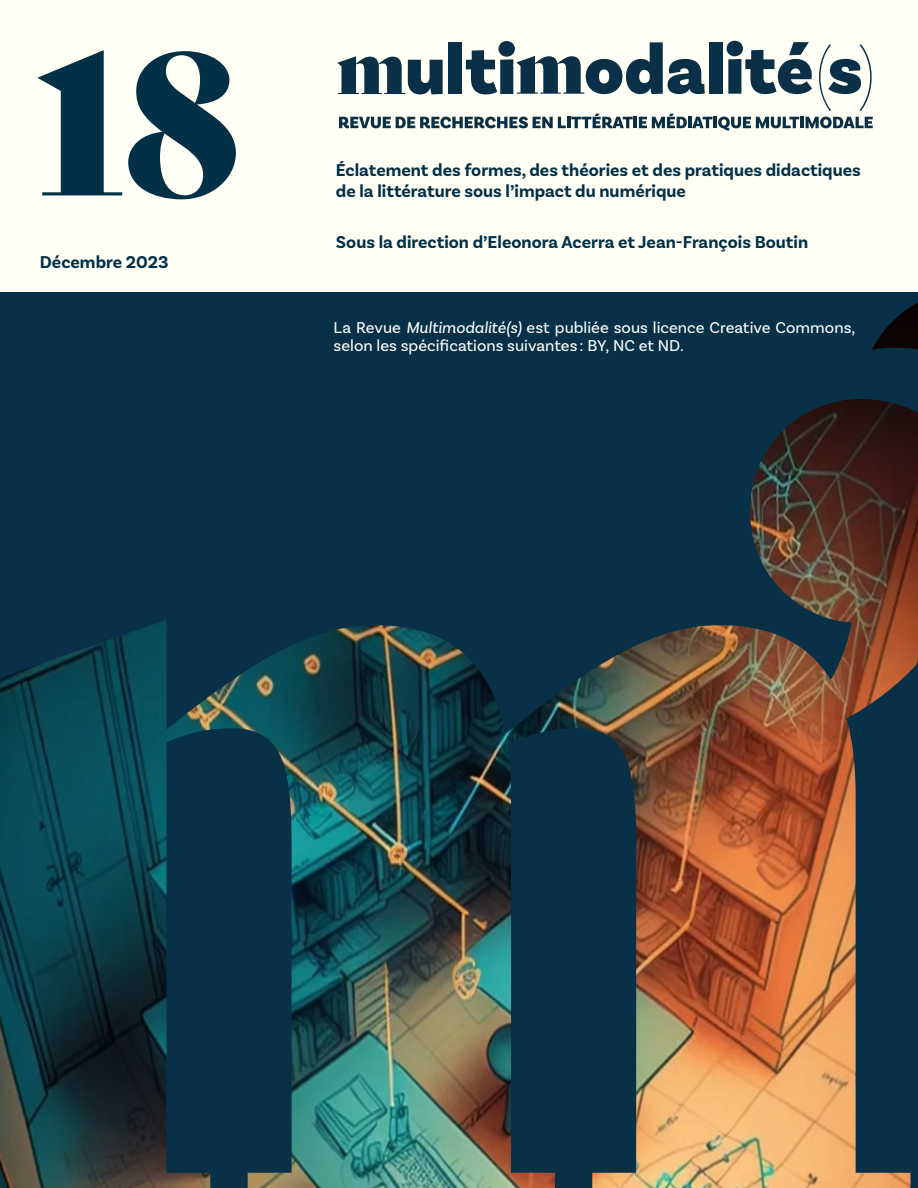
<style>
.page{position:relative;width:918px;height:1188px;background:#fff}
.page>*{position:absolute;margin:0;border:0;box-sizing:border-box;transform-origin:0 0}
.t1{font:195px "Bely Display";color:#023047}
.t2{font:700 18px/21.6px "Basic Sans";color:#023047}
.t3{font:16.5px/18px "Basic Sans";color:#fff}
.s1{font-style:italic}
</style>
<div class="page">
<img style="left:0;top:302px;width:918px;height:886px">
<div style="left:0;top:0;width:918px;height:292px;background:#fffff6"></div>
<svg style="left:339px;top:114px;width:460px;height:17px"></svg>
<hr style="left:800px;top:117px;width:4px;height:11px;background:#093046">
<svg style="left:806px;top:117px;width:67px;height:11px"></svg>
<svg style="left:337px;top:56px;width:106px;height:38px"></svg>
<div style="left:449px;top:43px;width:13px;height:51px;background:#093046"></div>
<svg style="left:466px;top:41px;width:239px;height:53px"></svg>
<div style="left:709px;top:42px;width:13px;height:52px;background:#093046"></div>
<svg style="left:727px;top:41px;width:85px;height:53px"></svg>
<svg style="left:819px;top:44px;width:53px;height:67px"></svg>
<h1 class="t1" style="left:36px;top:-32px;width:208px">18</h1>
<p class="t2" style="left:40px;top:251px;width:130px">Décembre 2023</p>
<p class="t2" style="left:336px;top:159px;width:526px">Éclatement des formes, des théories et des pratiques didactiques de la littérature sous l’impact du numérique</p>
<p class="t2" style="left:336px;top:231px;width:474px">Sous la direction d’Eleonora Acerra et Jean-François Boutin</p>
<p class="t3" style="left:334px;top:319px;width:523px">La Revue <span class="s1">Multimodalité(s)</span> est publiée sous licence Creative Commons, selon les spécifications suivantes : BY, NC et ND.</p>
</div>
